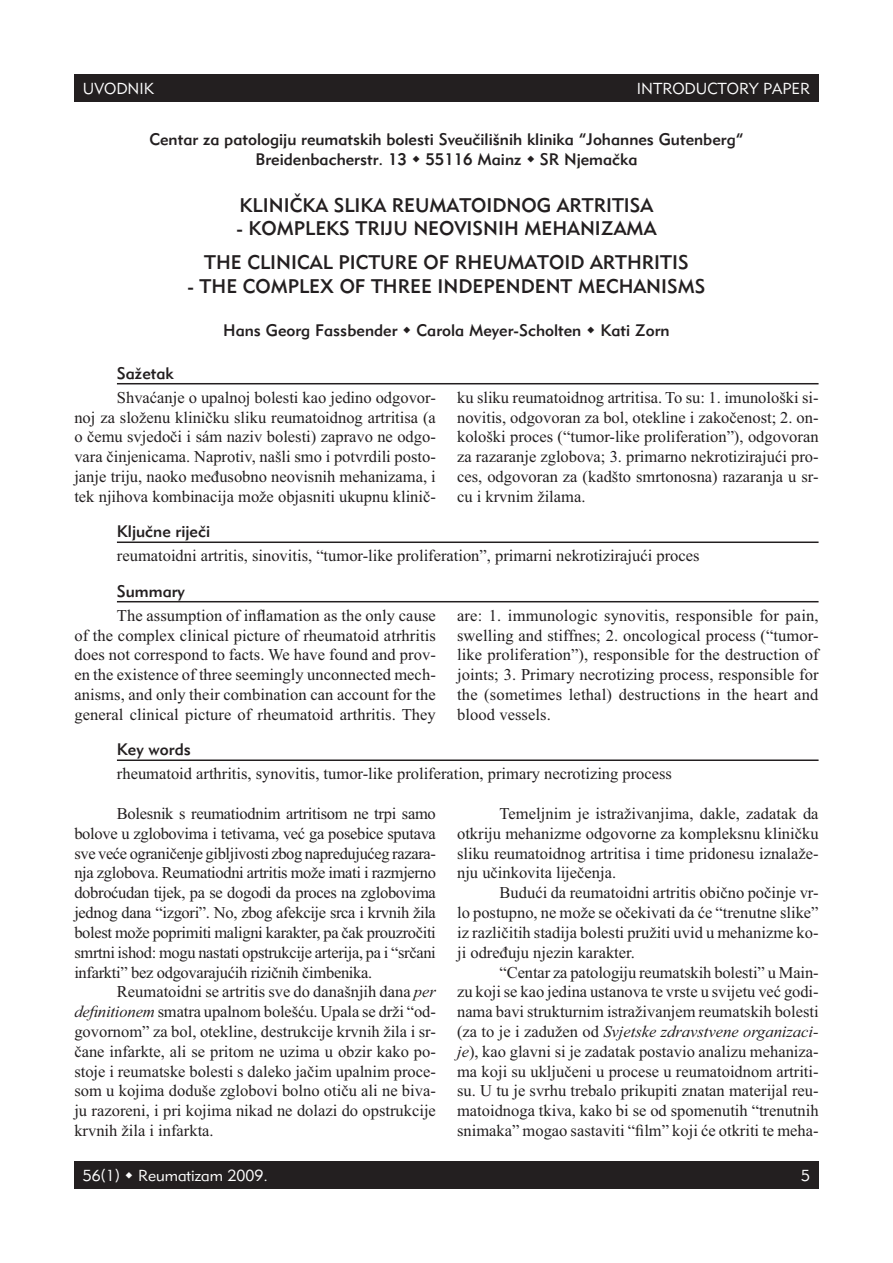
<style>
.page{position:relative;width:893px;height:1263px;background:#fff}
.page>*{position:absolute;margin:0;border:0;box-sizing:border-box;transform-origin:0 0}
.t1{font:19.5px/34.2px "Geometric 415 BT Medium A";color:#231f20;text-align:center}
.t2{font:16.5px/19.8px "Times New Roman";color:#231f20;text-align:justify}
.t3{font:16.5px/20px "Geometric 415 BT Medium A";color:#231f20;text-align:center}
.t4{font:15.75px "Geometric 415 BT Lite A";color:#fff}
.s1{font-style:italic}
</style>
<div class="page">
<div style="left:74px;top:1161px;width:745px;height:27px;background:#231f20"></div>
<hr style="left:117px;top:383px;width:702px;height:1px;background:#231f20">
<hr style="left:117px;top:541px;width:702px;height:2px;background:#231f20">
<hr style="left:117px;top:601px;width:702px;height:1px;background:#231f20">
<hr style="left:117px;top:759px;width:702px;height:2px;background:#231f20">
<div style="left:74px;top:74px;width:745px;height:28px;background:#231f20"></div>
<p class="t4" style="left:83px;top:83px;width:73px">UVODNIK</p>
<p class="t4" style="left:637px;top:83px;width:175px">INTRODUCTORY PAPER</p>
<p class="t3" style="left:149px;top:131px;width:596px">Centar za patologiju reumatskih bolesti Sveučilišnih klinika “Johannes Gutenberg”<br>Breidenbacherstr. 13 55116 Mainz SR Njemačka</p>
<p class="t1" style="left:240px;top:190px;width:415px">KLINIČKA SLIKA REUMATOIDNOG ARTRITISA</p>
<p class="t1" style="left:204px;top:213px;width:486px">- KOMPLEKS TRIJU NEOVISNIH MEHANIZAMA<br>THE CLINICAL PICTURE OF RHEUMATOID ARTHRITIS</p>
<p class="t1" style="left:188px;top:271px;width:519px">- THE COMPLEX OF THREE INDEPENDENT MECHANISMS</p>
<p class="t3" style="left:223px;top:322px;width:448px">Hans Georg Fassbender Carola Meyer-Scholten Kati Zorn</p>
<p class="t3" style="left:117px;top:365px;width:58px">Sažetak</p>
<p class="t2" style="left:74px;top:389px;width:363px;text-indent:43px">Shvaćanje o upalnoj bolesti kao jedino odgovor&shy;noj za složenu kliničku sliku reumatoidnog artritisa (a o čemu svjedoči i sám naziv bolesti) zapravo ne odgo&shy;vara činjenicama. Naprotiv, našli smo i potvrdili posto&shy;janje triju, naoko međusobno neovisnih mehanizama, i tek njihova kombinacija može objasniti ukupnu klinič-</p>
<p class="t2" style="left:457px;top:389px;width:363px">ku sliku reumatoidnog artritisa. To su: 1. imunološki si&shy;novitis, odgovoran za bol, otekline i zakočenost; 2. on&shy;kološki proces (“tumor-like proliferation”), odgovoran za razaranje zglobova; 3. primarno nekrotizirajući pro&shy;ces, odgovoran za (kadšto smrtonosna) razaranja u sr&shy;cu i krvnim žilama.</p>
<p class="t3" style="left:117px;top:523px;width:95px">Ključne riječi</p>
<p class="t2" style="left:117px;top:547px;width:584px">reumatoidni artritis, sinovitis, “tumor-like proliferation”, primarni nekrotizirajući proces</p>
<p class="t3" style="left:117px;top:582px;width:70px">Summary</p>
<p class="t2" style="left:74px;top:607px;width:363px;text-indent:43px">The assumption of inflamation as the only cause of the complex clinical picture of rheumatoid atrhritis does not correspond to facts. We have found and prov&shy;en the existence of three seemingly unconnected mech&shy;anisms, and only their combination can account for the general clinical picture of rheumatoid arthritis. They</p>
<p class="t2" style="left:457px;top:607px;width:363px">are: 1. immunologic synovitis, responsible for pain, swelling and stiffnes; 2. oncological process (“tumor&shy;like proliferation”), responsible for the destruction of joints; 3. Primary necrotizing process, responsible for the (sometimes lethal) destructions in the heart and blood vessels.</p>
<p class="t3" style="left:117px;top:741px;width:76px">Key words</p>
<p class="t2" style="left:117px;top:765px;width:557px">rheumatoid arthritis, synovitis, tumor-like proliferation, primary necrotizing process</p>
<p class="t2" style="left:74px;top:805px;width:363px;text-indent:43px">Bolesnik s reumatiodnim artritisom ne trpi samo bolove u zglobovima i tetivama, već ga posebice sputava sve veće ograničenje gibljivosti zbog napredujućeg razara&shy;nja zglobova. Reumatiodni artritis može imati i razmjerno dobroćudan tijek, pa se dogodi da proces na zglobovima jednog dana “izgori”. No, zbog afekcije srca i krvnih žila bolest može poprimiti maligni karakter, pa čak prouzročiti smrtni ishod: mogu nastati opstrukcije arterija, pa i “srčani infarkti” bez odgovarajućih rizičnih čimbenika.</p>
<p class="t2" style="left:74px;top:983px;width:363px;text-indent:43px">Reumatoidni se artritis sve do današnjih dana <span class="s1">per definitionem</span> smatra upalnom bolešću. Upala se drži “od&shy;govornom” za bol, otekline, destrukcije krvnih žila i sr&shy;čane infarkte, ali se pritom ne uzima u obzir kako po&shy;stoje i reumatske bolesti s daleko jačim upalnim proce&shy;som u kojima doduše zglobovi bolno otiču ali ne biva&shy;ju razoreni, i pri kojima nikad ne dolazi do opstrukcije krvnih žila i infarkta.</p>
<p class="t2" style="left:457px;top:805px;width:363px;text-indent:43px">Temeljnim je istraživanjima, dakle, zadatak da otkriju mehanizme odgovorne za kompleksnu kliničku sliku reumatoidnog artritisa i time pridonesu iznalaže&shy;nju učinkovita liječenja.</p>
<p class="t2" style="left:457px;top:884px;width:363px;text-indent:43px">Budući da reumatoidni artritis obično počinje vr&shy;lo postupno, ne može se očekivati da će “trenutne slike” iz različitih stadija bolesti pružiti uvid u mehanizme ko&shy;ji određuju njezin karakter.</p>
<p class="t2" style="left:457px;top:964px;width:363px;text-indent:43px">“Centar za patologiju reumatskih bolesti” u Main&shy;zu koji se kao jedina ustanova te vrste u svijetu već godi&shy;nama bavi strukturnim istraživanjem reumatskih bolesti (za to je i zadužen od <span class="s1">Svjetske zdravstvene organizaci&shy;je</span>), kao glavni si je zadatak postavio analizu mehaniza&shy;ma koji su uključeni u procese u reumatoidnom artriti&shy;su. U tu je svrhu trebalo prikupiti znatan materijal reu&shy;matoidnoga tkiva, kako bi se od spomenutih “trenutnih snimaka” mogao sastaviti “film” koji će otkriti te meha-</p>
<p class="t4" style="left:83px;top:1169px;width:187px">56(1) Reumatizam 2009.</p>
<p class="t4" style="left:801px;top:1169px;width:10px">5</p>
</div>
